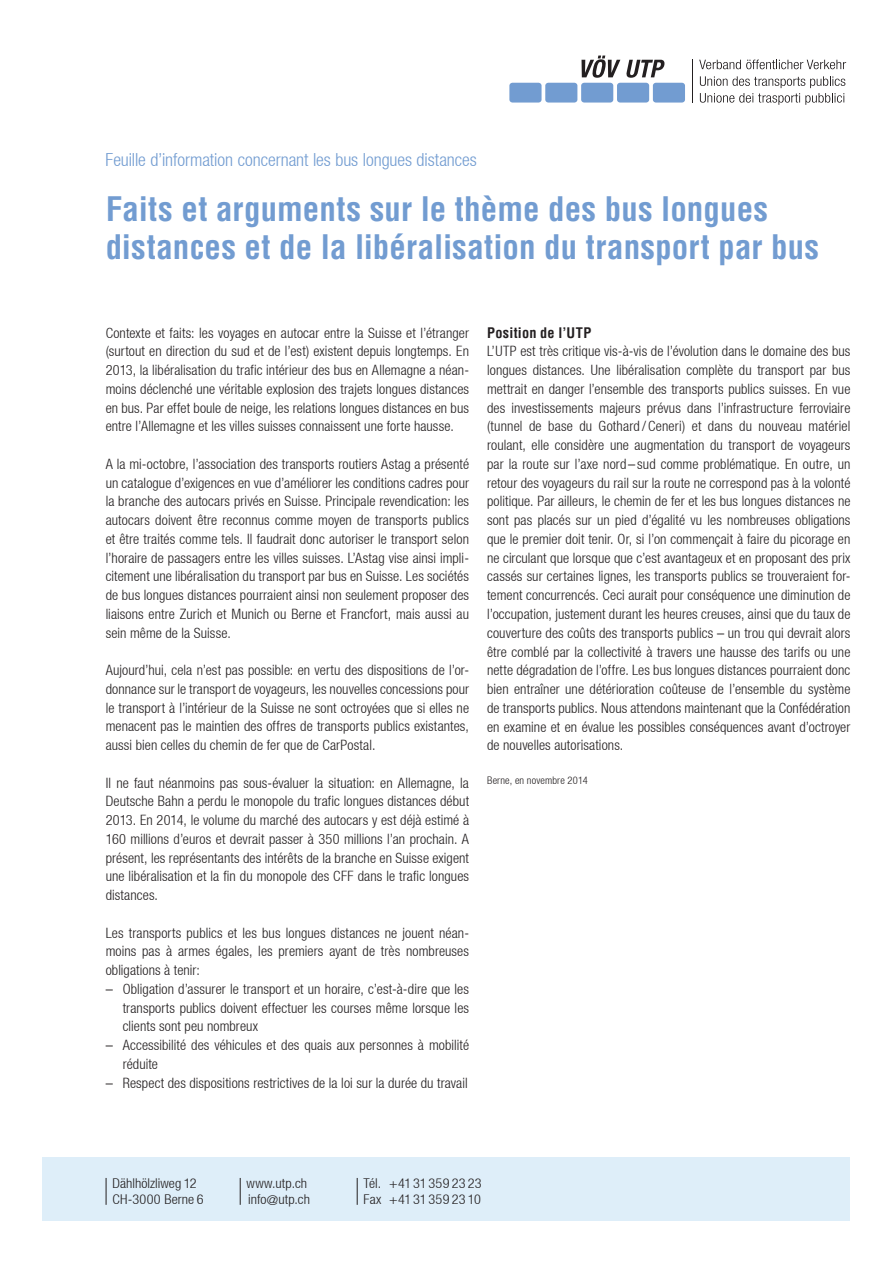
<style>
.page{position:relative;width:893px;height:1263px;background:#fff}
.page>*{position:absolute;margin:0;border:0;box-sizing:border-box;transform-origin:0 0}
.t1{font:700 condensed 33px/37.5px "Helvetica LT Std";letter-spacing:.005em;color:#729cd1}
.t2{font:300 condensed 18px "Helvetica Neue LT";letter-spacing:-.005em;color:#729cd1}
.t3{font:300 condensed 14.25px/18.8px "Helvetica Neue LT";letter-spacing:.005em;color:#231f20;text-align:justify}
.t4{font:700 condensed 14.25px "Helvetica LT Std";letter-spacing:.02em;color:#231f20}
.t5{font:300 condensed 13.5px/16.5px "Helvetica Neue LT";letter-spacing:.005em;color:#231f20;scale:1.05 1}
.t6{font:300 condensed 10.5px "Helvetica Neue LT";letter-spacing:.015em;color:#231f20}
</style>
<div class="page">
<div style="left:653px;top:83px;width:32px;height:20px;background:#729cd1;border-radius:3px"></div>
<div style="left:617px;top:83px;width:32px;height:20px;background:#729cd1;border-radius:3px"></div>
<div style="left:581px;top:83px;width:32px;height:20px;background:#729cd1;border-radius:3px"></div>
<div style="left:545px;top:83px;width:32px;height:20px;background:#729cd1;border-radius:3px"></div>
<div style="left:509px;top:83px;width:33px;height:20px;background:#729cd1;border-radius:3px"></div>
<svg style="left:699px;top:60px;width:147px;height:9px"></svg>
<svg style="left:700px;top:76px;width:145px;height:29px"></svg>
<svg style="left:581px;top:56px;width:39px;height:22px"></svg>
<svg style="left:626px;top:60px;width:39px;height:18px"></svg>
<hr style="left:692px;top:60px;width:1px;height:43px;background:#231f20">
<div style="left:43px;top:1157px;width:807px;height:63px;background:#deeef9"></div>
<svg style="left:106px;top:1178px;width:1px;height:27px"></svg>
<svg style="left:240px;top:1178px;width:1px;height:27px"></svg>
<svg style="left:357px;top:1178px;width:1px;height:27px"></svg>
<p class="t2" style="left:106px;top:149px;width:373px">Feuille d’information concernant les bus longues distances</p>
<h1 class="t1" style="left:106px;top:190px;width:715px">Faits et arguments sur le thème des bus longues distances et de la libéralisation du transport par bus</h1>
<p class="t3" style="left:106px;top:323px;width:365px">Contexte et faits: les voyages en autocar entre la Suisse et l’étranger (surtout en direction du sud et de l’est) existent depuis longtemps. En 2013, la libéralisation du trafic intérieur des bus en Allemagne a néan&shy;moins déclenché une véritable explosion des trajets longues distances en bus. Par effet boule de neige, les relations longues distances en bus entre l’Allemagne et les villes suisses connaissent une forte hausse.</p>
<p class="t3" style="left:106px;top:454px;width:365px">A la mi-octobre, l’association des transports routiers Astag a présenté un catalogue d’exigences en vue d’améliorer les conditions cadres pour la branche des autocars privés en Suisse. Principale revendication: les autocars doivent être reconnus comme moyen de transports publics et être traités comme tels. Il faudrait donc autoriser le transport selon l’horaire de passagers entre les villes suisses. L’Astag vise ainsi impli&shy;citement une libéralisation du transport par bus en Suisse. Les sociétés de bus longues distances pourraient ainsi non seulement proposer des liaisons entre Zurich et Munich ou Berne et Francfort, mais aussi au sein même de la Suisse.</p>
<p class="t3" style="left:106px;top:661px;width:365px">Aujourd’hui, cela n’est pas possible: en vertu des dispositions de l’or&shy;donnance sur le transport de voyageurs, les nouvelles concessions pour le transport à l’intérieur de la Suisse ne sont octroyées que si elles ne menacent pas le maintien des offres de transports publics existantes, aussi bien celles du chemin de fer que de CarPostal.</p>
<p class="t3" style="left:106px;top:773px;width:365px">Il ne faut néanmoins pas sous-évaluer la situation: en Allemagne, la Deutsche Bahn a perdu le monopole du trafic longues distances début 2013. En 2014, le volume du marché des autocars y est déjà estimé à 160 millions d’euros et devrait passer à 350 millions l’an prochain. A présent, les représentants des intérêts de la branche en Suisse exigent une libéralisation et la fin du monopole des CFF dans le trafic longues distances.</p>
<p class="t3" style="left:106px;top:923px;width:365px">Les transports publics et les bus longues distances ne jouent néan&shy;moins pas à armes égales, les premiers ayant de très nombreuses obligations à tenir:</p>
<p class="t3" style="left:123px;top:979px;width:348px;text-indent:-17px">– Obligation d’assurer le transport et un horaire, c’est-à-dire que les transports publics doivent effectuer les courses même lorsque les clients sont peu nombreux</p>
<p class="t3" style="left:123px;top:1036px;width:348px;text-indent:-17px">– Accessibilité des véhicules et des quais aux personnes à mobilité réduite</p>
<p class="t3" style="left:106px;top:1073px;width:363px">– Respect des dispositions restrictives de la loi sur la durée du travail</p>
<p class="t4" style="left:487px;top:323px;width:106px">Position de l’UTP</p>
<p class="t3" style="left:487px;top:342px;width:365px">L’UTP est très critique vis-à-vis de l’évolution dans le domaine des bus longues distances. Une libéralisation complète du transport par bus mettrait en danger l’ensemble des transports publics suisses. En vue des investissements majeurs prévus dans l’infrastructure ferroviaire (tunnel de base du Gothard / Ceneri) et dans du nouveau matériel roulant, elle considère une augmentation du transport de voyageurs par la route sur l’axe nord – sud comme problématique. En outre, un retour des voyageurs du rail sur la route ne correspond pas à la volonté politique. Par ailleurs, le chemin de fer et les bus longues distances ne sont pas placés sur un pied d’égalité vu les nombreuses obligations que le premier doit tenir. Or, si l’on commençait à faire du picorage en ne circulant que lorsque que c’est avantageux et en proposant des prix cassés sur certaines lignes, les transports publics se trouveraient for&shy;tement concurrencés. Ceci aurait pour conséquence une diminution de l’occupation, justement durant les heures creuses, ainsi que du taux de couverture des coûts des transports publics – un trou qui devrait alors être comblé par la collectivité à travers une hausse des tarifs ou une nette dégradation de l’offre. Les bus longues distances pourraient donc bien entraîner une détérioration coûteuse de l’ensemble du système de transports publics. Nous attendons maintenant que la Confédération en examine et en évalue les possibles conséquences avant d’octroyer de nouvelles autorisations.</p>
<p class="t6" style="left:487px;top:774px;width:102px">Berne, en novembre 2014</p>
<p class="t5" style="left:112px;top:1174px;width:88px">Dählhölzliweg 12<br>CH-3000 Berne 6</p>
<p class="t5" style="left:247px;top:1174px;width:62px">www.utp.ch info@utp.ch</p>
<p class="t5" style="left:364px;top:1174px;width:114px">Tél. +41 31 359 23 23<br>Fax +4131359 23 10</p>
</div>
